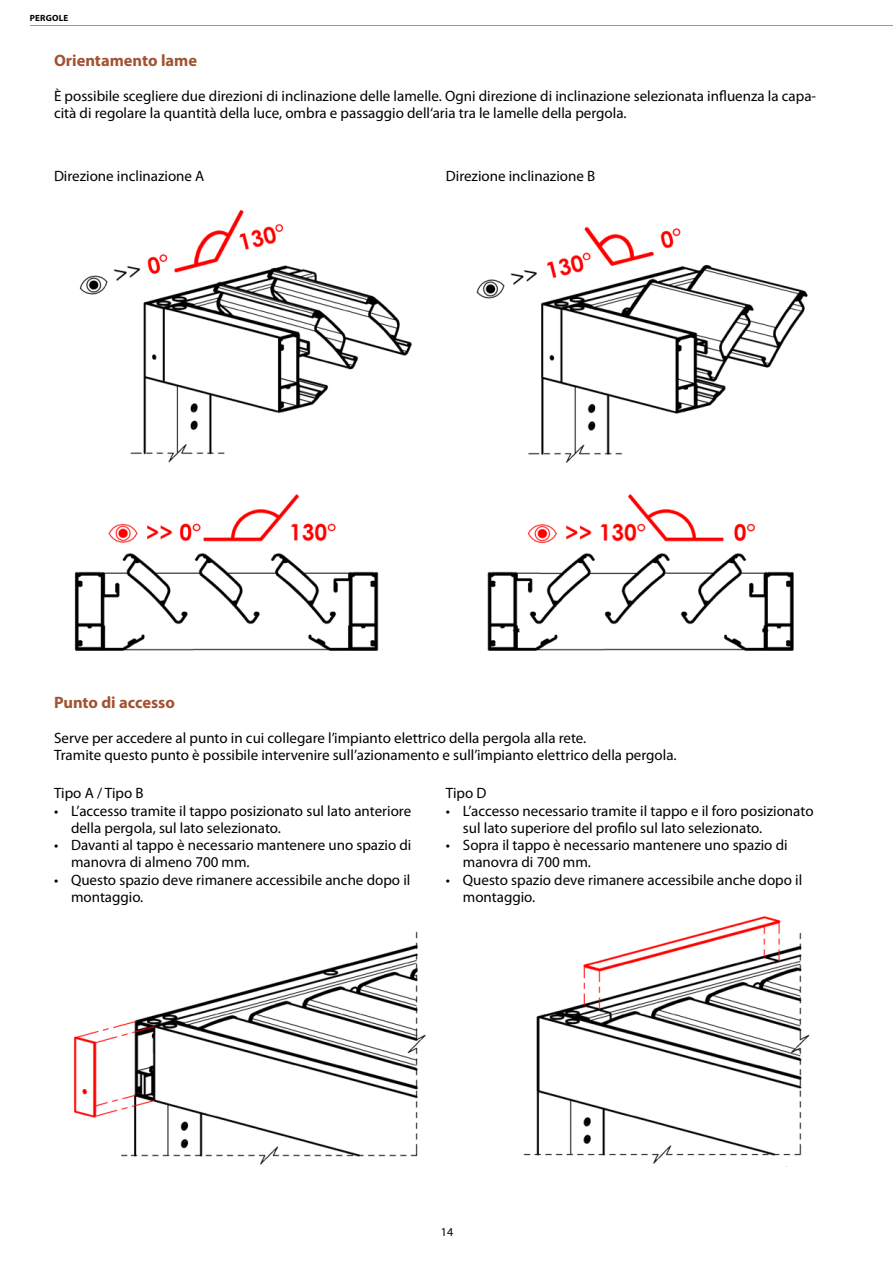
<style>
.page{position:relative;width:893px;height:1263px;background:#fff}
.page>*{position:absolute;margin:0;border:0;box-sizing:border-box;transform-origin:0 0}
.t1{font:700 16.5px "Myriad Pro";color:#a15332}
.t2{font:15px/17.2px "Myriad Pro";color:#000}
.t3{font:12px "Myriad Pro";color:#000}
.t4{font:700 9px "Myriad Pro";letter-spacing:.02em;color:#000}
</style>
<div class="page">
<hr style="left:30px;top:25px;width:863px;height:1px;background:#9b9998">
<img style="left:79px;top:210px;width:729px;height:252px">
<img style="left:74px;top:494px;width:720px;height:157px">
<img style="left:74px;top:916px;width:736px;height:249px">
<p class="t4" style="left:30px;top:12px;width:40px">PERGOLE</p>
<p class="t1" style="left:54px;top:50px;width:145px">Orientamento lame</p>
<p class="t2" style="left:54px;top:87px;width:764px">È possibile scegliere due direzioni di inclinazione delle lamelle. Ogni direzione di inclinazione selezionata influenza la capa&shy;cità di regolare la quantità della luce, ombra e passaggio dell‘aria tra le lamelle della pergola.</p>
<p class="t2" style="left:54px;top:167px;width:152px">Direzione inclinazione A</p>
<p class="t2" style="left:446px;top:167px;width:151px">Direzione inclinazione B</p>
<p class="t1" style="left:54px;top:692px;width:122px">Punto di accesso</p>
<p class="t2" style="left:54px;top:729px;width:624px">Serve per accedere al punto in cui collegare l’impianto elettrico della pergola alla rete.<br>Tramite questo punto è possibile intervenire sull’azionamento e sull’impianto elettrico della pergola.</p>
<p class="t2" style="left:54px;top:784px;width:91px">Tipo A / Tipo B</p>
<p class="t2" style="left:71px;top:802px;width:342px;text-indent:-17px">• L’accesso tramite il tappo posizionato sul lato anteriore della pergola, sul lato selezionato.</p>
<p class="t2" style="left:71px;top:836px;width:342px;text-indent:-17px">• Davanti al tappo è necessario mantenere uno spazio di manovra di almeno 700 mm.</p>
<p class="t2" style="left:71px;top:871px;width:341px;text-indent:-17px">• Questo spazio deve rimanere accessibile anche dopo il montaggio.</p>
<p class="t2" style="left:446px;top:784px;width:42px">Tipo D</p>
<p class="t2" style="left:463px;top:802px;width:352px;text-indent:-17px">• L’accesso necessario tramite il tappo e il foro posizionato sul lato superiore del profilo sul lato selezionato.</p>
<p class="t2" style="left:463px;top:836px;width:326px;text-indent:-17px">• Sopra il tappo è necessario mantenere uno spazio di manovra di 700 mm.</p>
<p class="t2" style="left:463px;top:871px;width:341px;text-indent:-17px">• Questo spazio deve rimanere accessibile anche dopo il montaggio.</p>
<p class="t3" style="left:441px;top:1225px;width:14px">14</p>
</div>
